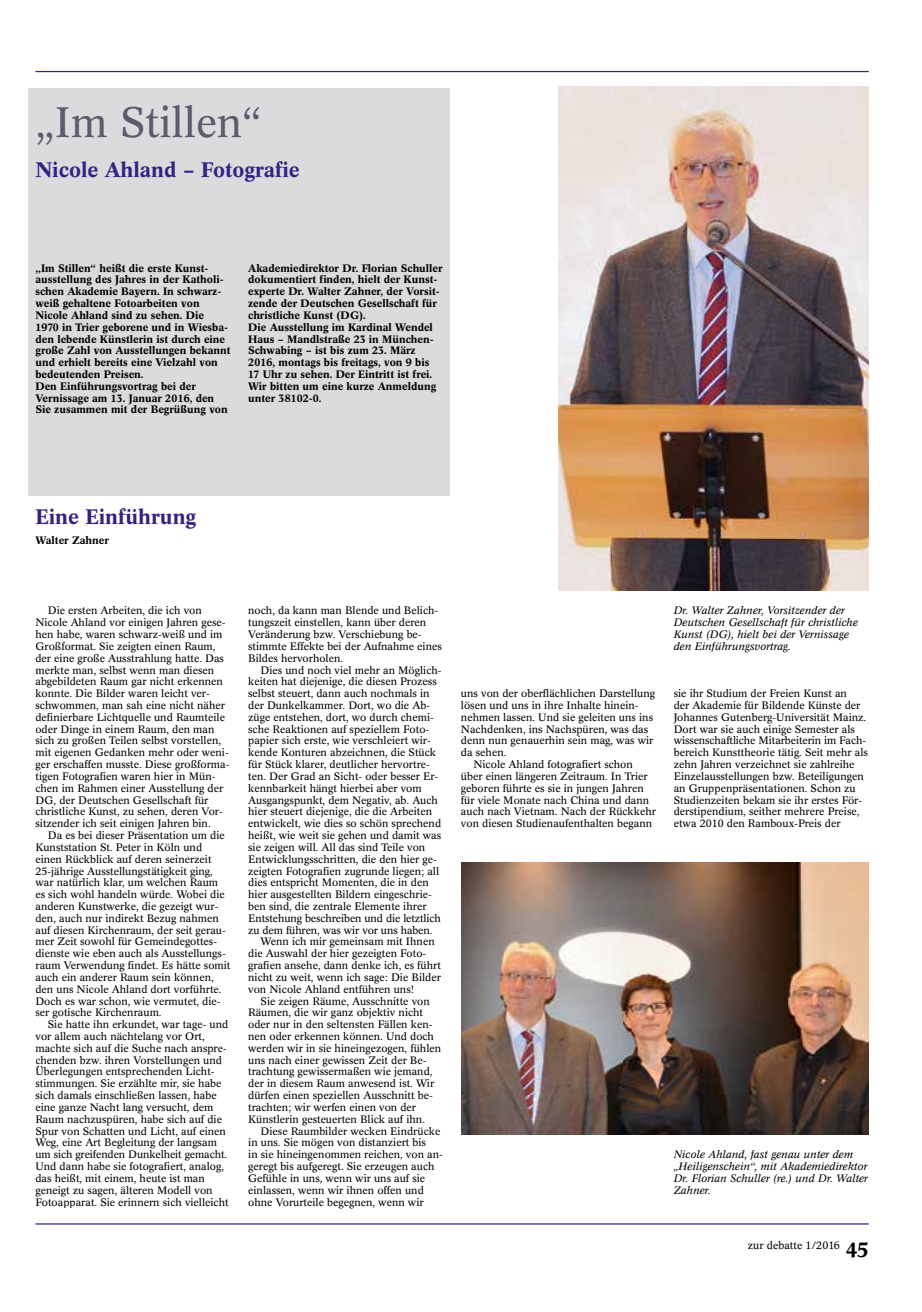
<style>
.page{position:relative;width:922px;height:1312px;background:#fff}
.page>*{position:absolute;margin:0;border:0;box-sizing:border-box;transform-origin:0 0}
.t1{font:41.88px "Concorde BE";color:#5c5b6d}
.t2{font:500 20.62px "Concorde BE";color:#2f2483}
.t3{font:10.62px/11.8px "Concorde BE";color:#000}
.t4{font:500 10.62px/11.8px "Concorde BE";color:#000}
.t5{font:italic 10.62px/11.8px "Concorde BE";color:#000}
.s1{font-weight:500;font-size:20.62px}
</style>
<div class="page">
<hr style="left:35px;top:1222px;width:833px;height:2px;background:#2f2483">
<hr style="left:35px;top:71px;width:833px;height:1px;background:#2f2483">
<div style="left:28px;top:89px;width:422px;height:407px;background:#dbdbde"></div>
<hr style="left:36px;top:1065px;width:178px;height:1px;background:#000">
<img style="left:558px;top:86px;width:310px;height:504px">
<img style="left:461px;top:862px;width:407px;height:272px">
<h1 class="t1" style="left:35px;top:99px;width:227px">„Im Stillen“</h1>
<h2 class="t2" style="left:35px;top:158px;width:265px">Nicole Ahland – Fotografie</h2>
<p class="t4" style="left:35px;top:262px;width:196px">„Im Stillen“ heißt die erste Kunst&shy;ausstellung des Jahres in der Katholi&shy;schen Akademie Bayern. In schwarz&shy;weiß gehaltene Fotoarbeiten von Nicole Ahland sind zu sehen. Die<br>1970 in Trier geborene und in Wiesba&shy;den lebende Künstlerin ist durch eine große Zahl von Ausstellungen bekannt und erhielt bereits eine Vielzahl von bedeutenden Preisen.<br>Den Einführungsvortrag bei der Vernissage am 13. Januar 2016, den Sie zusammen mit der Begrüßung von</p>
<p class="t4" style="left:248px;top:262px;width:196px">Akademiedirektor Dr. Florian Schuller dokumentiert finden, hielt der Kunst&shy;experte Dr. Walter Zahner, der Vorsit&shy;zende der Deutschen Gesellschaft für christliche Kunst (DG).<br>Die Ausstellung im Kardinal Wendel Haus – Mandlstraße 23 in München-Schwabing – ist bis zum 23. März 2016, montags bis freitags, von 9 bis 17 Uhr zu sehen. Der Eintritt ist frei.<br>Wir bitten um eine kurze Anmeldung unter 38102-0.</p>
<h2 class="t2" style="left:35px;top:504px;width:162px">Eine Einführung</h2>
<p class="t4" style="left:35px;top:534px;width:75px">Walter Zahner</p>
<p class="t3" style="left:35px;top:605px;width:195px;text-indent:12px">Die ersten Arbeiten, die ich von Nicole Ahland vor einigen Jahren gese&shy;hen habe, waren schwarz-weiß und im Großformat. Sie zeigten einen Raum, der eine große Ausstrahlung hatte. Das merkte man, selbst wenn man diesen abgebildeten Raum gar nicht erkennen konnte. Die Bilder waren leicht ver&shy;schwommen, man sah eine nicht näher definierbare Lichtquelle und Raumteile oder Dinge in einem Raum, den man sich zu großen Teilen selbst vorstellen, mit eigenen Gedanken mehr oder weni&shy;ger erschaffen musste. Diese großforma&shy;tigen Fotografien waren hier in Mün&shy;chen im Rahmen einer Ausstellung der DG, der Deutschen Gesellschaft für christliche Kunst, zu sehen, deren Vor&shy;sitzender ich seit einigen Jahren bin.</p>
<p class="t3" style="left:35px;top:829px;width:196px;text-indent:12px">Da es bei dieser Präsentation um die Kunststation St. Peter in Köln und einen Rückblick auf deren seinerzeit 25-jährige Ausstellungstätigkeit ging, war natürlich klar, um welchen Raum es sich wohl handeln würde. Wobei die anderen Kunstwerke, die gezeigt wur&shy;den, auch nur indirekt Bezug nahmen auf diesen Kirchenraum, der seit gerau&shy;mer Zeit sowohl für Gemeindegottes&shy;dienste wie eben auch als Ausstellungs&shy;raum Verwendung findet. Es hätte somit auch ein anderer Raum sein können, den uns Nicole Ahland dort vorführte.<br>Doch es war schon, wie vermutet, die&shy;ser gotische Kirchenraum.</p>
<p class="t3" style="left:35px;top:1018px;width:195px;text-indent:12px">Sie hatte ihn erkundet, war tage- und vor allem auch nächtelang vor Ort, machte sich auf die Suche nach anspre&shy;chenden bzw. ihren Vorstellungen und Überlegungen entsprechenden Licht&shy;stimmungen. Sie erzählte mir, sie habe sich damals einschließen lassen, habe eine ganze Nacht lang versucht, dem Raum nachzuspüren, habe sich auf die Spur von Schatten und Licht, auf einen Weg, eine Art Begleitung der langsam um sich greifenden Dunkelheit gemacht.<br>Und dann habe sie fotografiert, analog, das heißt, mit einem, heute ist man geneigt zu sagen, älteren Modell von Fotoapparat. Sie erinnern sich vielleicht</p>
<p class="t3" style="left:248px;top:605px;width:195px">noch, da kann man Blende und Belich&shy;tungszeit einstellen, kann über deren Veränderung bzw. Verschiebung be&shy;stimmte Effekte bei der Aufnahme eines Bildes hervorholen.</p>
<p class="t3" style="left:260px;top:664px;width:182px">Dies und noch viel mehr an Möglich-</p>
<p class="t3" style="left:248px;top:675px;width:190px">keiten hat diejenige, die diesen Prozess</p>
<p class="t3" style="left:248px;top:687px;width:183px">selbst steuert, dann auch nochmals in</p>
<p class="t3" style="left:248px;top:699px;width:183px">der Dunkelkammer. Dort, wo die Ab-</p>
<p class="t3" style="left:248px;top:711px;width:187px">züge entstehen, dort, wo durch chemi-</p>
<p class="t3" style="left:248px;top:723px;width:182px">sche Reaktionen auf speziellem Foto-</p>
<p class="t3" style="left:248px;top:735px;width:184px">papier sich erste, wie verschleiert wir-</p>
<p class="t3" style="left:248px;top:746px;width:189px">kende Konturen abzeichnen, die Stück</p>
<p class="t3" style="left:248px;top:758px;width:183px">für Stück klarer, deutlicher hervortre-</p>
<p class="t3" style="left:248px;top:770px;width:192px">ten. Der Grad an Sicht- oder besser Er-</p>
<p class="t3" style="left:248px;top:782px;width:175px">kennbarkeit hängt hierbei aber vom</p>
<p class="t3" style="left:248px;top:794px;width:191px">Ausgangspunkt, dem Negativ, ab. Auch</p>
<p class="t3" style="left:248px;top:805px;width:185px">hier steuert diejenige, die die Arbeiten</p>
<p class="t3" style="left:248px;top:817px;width:194px">entwickelt, wie dies so schön sprechend</p>
<p class="t3" style="left:248px;top:829px;width:194px">heißt, wie weit sie gehen und damit was</p>
<p class="t3" style="left:248px;top:841px;width:178px">sie zeigen will. All das sind Teile von</p>
<p class="t3" style="left:248px;top:853px;width:190px">Entwicklungsschritten, die den hier ge-</p>
<p class="t3" style="left:248px;top:864px;width:192px">zeigten Fotografien zugrunde liegen; all</p>
<p class="t3" style="left:248px;top:876px;width:182px">dies entspricht Momenten, die in den</p>
<p class="t3" style="left:248px;top:888px;width:185px">hier ausgestellten Bildern eingeschrie-</p>
<p class="t3" style="left:248px;top:900px;width:180px">ben sind, die zentrale Elemente ihrer</p>
<p class="t3" style="left:248px;top:912px;width:194px">Entstehung beschreiben und die letztlich</p>
<p class="t3" style="left:248px;top:924px;width:186px">zu dem führen, was wir vor uns haben.</p>
<p class="t3" style="left:260px;top:935px;width:175px">Wenn ich mir gemeinsam mit Ihnen</p>
<p class="t3" style="left:248px;top:947px;width:179px">die Auswahl der hier gezeigten Foto-</p>
<p class="t3" style="left:248px;top:959px;width:194px">grafien ansehe, dann denke ich, es führt</p>
<p class="t3" style="left:248px;top:971px;width:194px">nicht zu weit, wenn ich sage: Die Bilder</p>
<p class="t3" style="left:248px;top:983px;width:167px">von Nicole Ahland entführen uns!</p>
<p class="t3" style="left:260px;top:994px;width:171px">Sie zeigen Räume, Ausschnitte von</p>
<p class="t3" style="left:248px;top:1006px;width:176px">Räumen, die wir ganz objektiv nicht</p>
<p class="t3" style="left:248px;top:1018px;width:186px">oder nur in den seltensten Fällen ken-</p>
<p class="t3" style="left:248px;top:1030px;width:187px">nen oder erkennen können. Und doch</p>
<p class="t3" style="left:248px;top:1042px;width:194px">werden wir in sie hineingezogen, fühlen</p>
<p class="t3" style="left:248px;top:1053px;width:180px">uns nach einer gewissen Zeit der Be-</p>
<p class="t3" style="left:248px;top:1065px;width:186px">trachtung gewissermaßen wie jemand,</p>
<p class="t3" style="left:248px;top:1077px;width:187px">der in diesem Raum anwesend ist. Wir</p>
<p class="t3" style="left:248px;top:1089px;width:186px">dürfen einen speziellen Ausschnitt be-</p>
<p class="t3" style="left:248px;top:1101px;width:169px">trachten; wir werfen einen von der</p>
<p class="t3" style="left:248px;top:1113px;width:178px">Künstlerin gesteuerten Blick auf ihn.</p>
<p class="t3" style="left:260px;top:1124px;width:181px">Diese Raumbilder wecken Eindrücke</p>
<p class="t3" style="left:248px;top:1136px;width:179px">in uns. Sie mögen von distanziert bis</p>
<p class="t3" style="left:248px;top:1148px;width:196px">in sie hineingenommen reichen, von an-</p>
<p class="t3" style="left:248px;top:1160px;width:188px">geregt bis aufgeregt. Sie erzeugen auch</p>
<p class="t3" style="left:248px;top:1172px;width:178px">Gefühle in uns, wenn wir uns auf sie</p>
<p class="t3" style="left:248px;top:1183px;width:177px">einlassen, wenn wir ihnen offen und</p>
<p class="t3" style="left:248px;top:1195px;width:177px">ohne Vorurteile begegnen, wenn wir</p>
<p class="t3" style="left:461px;top:687px;width:195px">uns von der oberflächlichen Darstellung</p>
<p class="t3" style="left:461px;top:699px;width:179px">lösen und uns in ihre Inhalte hinein-</p>
<p class="t3" style="left:461px;top:711px;width:193px">nehmen lassen. Und sie geleiten uns ins</p>
<p class="t3" style="left:461px;top:723px;width:189px">Nachdenken, ins Nachspüren, was das</p>
<p class="t3" style="left:461px;top:735px;width:194px">denn nun genauerhin sein mag, was wir</p>
<p class="t3" style="left:461px;top:746px;width:47px">da sehen.</p>
<p class="t3" style="left:473px;top:758px;width:161px">Nicole Ahland fotografiert schon</p>
<p class="t3" style="left:461px;top:770px;width:188px">über einen längeren Zeitraum. In Trier</p>
<p class="t3" style="left:461px;top:782px;width:184px">geboren führte es sie in jungen Jahren</p>
<p class="t3" style="left:461px;top:794px;width:190px">für viele Monate nach China und dann</p>
<p class="t3" style="left:461px;top:805px;width:196px">auch nach Vietnam. Nach der Rückkehr</p>
<p class="t3" style="left:461px;top:817px;width:193px">von diesen Studienaufenthalten begann</p>
<p class="t5" style="left:673px;top:604px;width:186px">Dr. Walter Zahner, Vorsitzender der Deutschen Gesellschaft für christliche Kunst (DG), hielt bei der Vernissage den Einführungsvortrag.</p>
<p class="t3" style="left:673px;top:687px;width:196px">sie ihr Studium der Freien Kunst an<br>der Akademie für Bildende Künste der Johannes Gutenberg-Universität Mainz.<br>Dort war sie auch einige Semester als wissenschaftliche Mitarbeiterin im Fach&shy;bereich Kunsttheorie tätig. Seit mehr als zehn Jahren verzeichnet sie zahlreihe Einzelausstellungen bzw. Beteiligungen an Gruppenpräsentationen. Schon zu Studienzeiten bekam sie ihr erstes För&shy;derstipendium, seither mehrere Preise, etwa 2010 den Ramboux-Preis der</p>
<p class="t5" style="left:673px;top:1148px;width:196px">Nicole Ahland, fast genau unter dem „Heiligenschein“, mit Akademiedirektor<br>Dr. Florian Schuller (re.) und Dr. Walter<br>Zahner.</p>
<p class="t3" style="left:747px;top:1239px;width:122px">zur debatte 1/2016 <span class="s1">45</span></p>
</div>
